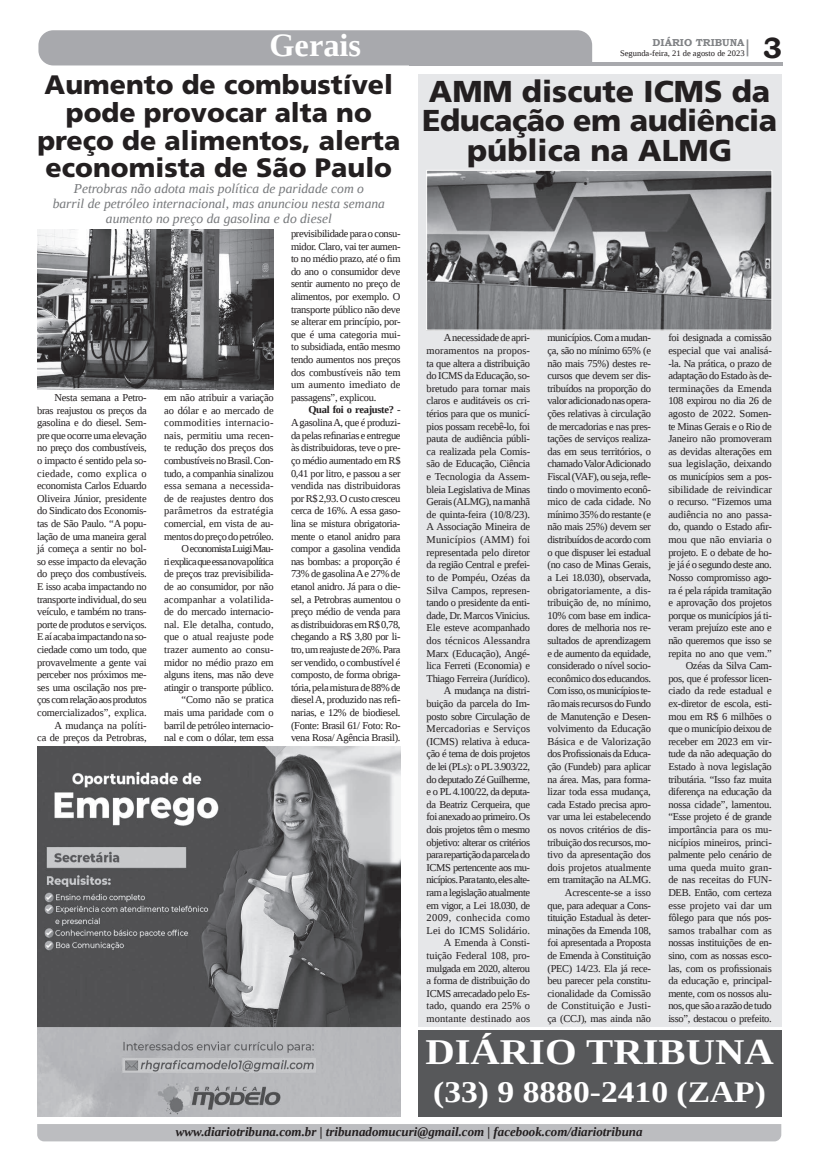
<style>
.page{position:relative;width:821px;height:1166px;background:#fff}
.page>*{position:absolute;margin:0;border:0;box-sizing:border-box;transform-origin:0 0}
.t1{font:700 36.14px "Liberation Serif";color:#fff;scale:1.13 1}
.t2{font:700 32.38px "Liberation Serif";color:#fff}
.t3{font:900 30.19px/29.8px "Frutiger LT Std";color:#231f20;text-align:center}
.t4{font:700 29.84px "Liberation Serif";color:#fff;scale:1.13 1}
.t5{font:700 29.31px "Bookman Old Style";color:#231f20}
.t6{font:900 26.69px/27.6px "Frutiger LT Std";color:#231f20;text-align:center}
.t7{font:italic 13.56px/14.9px "Liberation Serif";color:#76787b;text-align:center}
.t8{font:italic 700 12.95px "Liberation Serif";color:#231f20}
.t9{font:10.5px/12.6px "Liberation Serif";letter-spacing:-.03em;color:#231f20;text-align:right}
.t10{font:700 10.06px "Bookman Old Style";color:#808285}
.t11{font:8.4px "Liberation Serif";color:#231f20}
.s1{font-weight:700}
</style>
<div class="page">
<hr style="left:409px;top:62px;width:374px;height:3px;background:#a8a9ad">
<div style="left:38px;top:30px;width:554px;height:35px;background:#a8a9ad"></div>
<svg style="left:747px;top:39px;width:1px;height:17px"></svg>
<div style="left:37px;top:1124px;width:744px;height:17px;background:#bcbdc0"></div>
<div style="left:418px;top:74px;width:363px;height:953px;background:#e6e7e9"></div>
<img style="left:37px;top:230px;width:237px;height:159px">
<img style="left:428px;top:172px;width:342px;height:156px">
<div style="left:426px;top:170px;width:346px;height:160px;border:1px solid #fff"></div>
<img style="left:37px;top:747px;width:364px;height:369px">
<div style="left:418px;top:1030px;width:363px;height:86px;background:#57585a"></div>
<h2 class="t2" style="left:269px;top:24px;width:93px">Gerais</h2>
<h3 class="t6" style="left:37px;top:71px;width:364px">Aumento de combustível pode provocar alta no preço de alimentos, alerta economista de São Paulo</h3>
<p class="t7" style="left:53px;top:181px;width:334px">Petrobras não adota mais política de paridade com o<br>barril de petróleo internacional, mas anunciou nesta semana aumento no preço da gasolina e do diesel</p>
<p class="t9" style="left:291px;top:227px;width:111px;text-align:justify">previsibilidade para o consu&shy;midor. Claro, vai ter aumen&shy;to no médio prazo, até o fim do ano o consumidor deve sentir aumento no preço de alimentos, por exemplo. O transporte público não deve se alterar em princípio, por&shy;que é uma categoria mui&shy;to subsidiada, então mesmo tendo aumentos nos preços dos combustíveis não tem um aumento imediato de passagens”, explicou.</p>
<p class="t9" style="left:291px;top:404px;width:111px;text-align:justify;text-indent:17px"><span class="s1">Qual foi o reajuste?</span> - A gasolina A, que é produzi&shy;da pelas refinarias e entregue às distribuidoras, teve o pre&shy;ço médio aumentado em R$ 0,41 por litro, e passou a ser vendida nas distribuidoras por R$ 2,93. O custo cresceu cerca de 16%. A essa gaso&shy;lina se mistura obrigatoria&shy;mente o etanol anidro para compor a gasolina vendida nas bombas: a proporção é 73% de gasolina A e 27% de etanol anidro. Já para o die&shy;sel, a Petrobras aumentou o preço médio de venda para as distribuidoras em R$ 0,78, chegando a R$ 3,80 por li&shy;tro, um reajuste de 26%. Para ser vendido, o combustível é composto, de forma obriga&shy;tória, pela mistura de 88% de diesel A, produzido nas refi&shy;narias, e 12% de biodiesel. (Fonte: Brasil 61/ Foto: Ro&shy;vena Rosa/ Agência Brasil).</p>
<p class="t9" style="left:37px;top:391px;width:111px">Nesta semana a Petro&shy;bras reajustou os preços da gasolina e do diesel. Sem&shy;pre que ocorre uma elevação no preço dos combustíveis, o impacto é sentido pela so&shy;ciedade, como explica o economista Carlos Eduardo<br>Oliveira Júnior, presidente do Sindicato dos Economis&shy;tas de São Paulo. “A popu&shy;lação de uma maneira geral já começa a sentir no bol&shy;so esse impacto da elevação do preço dos combustíveis.<br>E isso acaba impactando no transporte individual, do seu veículo, e também no trans&shy;porte de produtos e serviços.<br>E aí acaba impactando na so&shy;ciedade como um todo, que provavelmente a gente vai perceber nos próximos me&shy;ses uma oscilação nos pre&shy;ços com relação aos produtos comercializados”, explica.<br>A mudança na políti-<br>ca de preços da Petrobras,</p>
<p class="t9" style="left:164px;top:391px;width:111px">em não atribuir a variação ao dólar e ao mercado de commodities internacio&shy;nais, permitiu uma recen&shy;te redução dos preços dos combustíveis no Brasil. Con&shy;tudo, a companhia sinalizou essa semana a necessida&shy;de de reajustes dentro dos parâmetros da estratégia comercial, em vista de au&shy;mentos do preço do petróleo.<br>O economista Luigi Mau-<br>ri explica que essa nova política de preços traz previsibilida&shy;de ao consumidor, por não acompanhar a volatilida&shy;de do mercado internacio&shy;nal. Ele detalha, contudo, que o atual reajuste pode trazer aumento ao consu&shy;midor no médio prazo em alguns itens, mas não deve atingir o transporte público. “Como não se pratica mais uma paridade com o barril de petróleo internacio&shy;nal e com o dólar, tem essa</p>
<p class="t10" style="left:653px;top:35px;width:93px">DIÁRIO TRIBUNA</p>
<p class="t11" style="left:620px;top:48px;width:126px">Segunda-feira, 21 de agosto de 2023</p>
<h3 class="t5" style="left:763px;top:27px;width:21px">3</h3>
<h3 class="t3" style="left:422px;top:76px;width:357px">AMM discute ICMS da<br>Educação em audiência pública na ALMG</h3>
<p class="t9" style="left:427px;top:332px;width:105px">A necessidade de apri&shy;moramentos na propos&shy;ta que altera a distribuição do ICMS da Educação, so&shy;bretudo para tornar mais claros e auditáveis os cri&shy;térios para que os municí&shy;pios possam recebê-lo, foi pauta de audiência públi&shy;ca realizada pela Comis&shy;são de Educação, Ciência e Tecnologia da Assem&shy;bleia Legislativa de Minas<br>Gerais (ALMG), na manhã de quinta-feira (10/8/23).<br>A Associação Mineira de<br>Municípios (AMM) foi representada pelo diretor da região Central e prefei&shy;to de Pompéu, Ozéas da<br>Silva Campos, represen&shy;tando o presidente da enti&shy;dade, Dr. Marcos Vinicius.<br>Ele esteve acompanhado dos técnicos Alessandra<br>Marx (Educação), Angé&shy;lica Ferreti (Economia) e<br>Thiago Ferreira (Jurídico).<br>A mudança na distri&shy;buição da parcela do Im&shy;posto sobre Circulação de<br>Mercadorias e Serviços (ICMS) relativa à educa&shy;ção é tema de dois projetos de lei (PLs): o PL 3.903/22, do deputado Zé Guilherme, e o PL 4.100/22, da deputa&shy;da Beatriz Cerqueira, que foi anexado ao primeiro. Os dois projetos têm o mesmo objetivo: alterar os critérios para repartição da parcela do<br>ICMS pertencente aos mu&shy;nicípios. Para tanto, eles alte&shy;ram a legislação atualmente em vigor, a Lei 18.030, de<br>2009, conhecida como<br>Lei do ICMS Solidário.<br>A Emenda à Consti&shy;tuição Federal 108, pro&shy;mulgada em 2020, alterou a forma de distribuição do<br>ICMS arrecadado pelo Es&shy;tado, quando era 25% o montante destinado aos</p>
<p class="t9" style="left:547px;top:332px;width:105px">municípios. Com a mudan&shy;ça, são no mínimo 65% (e não mais 75%) destes re&shy;cursos que devem ser dis&shy;tribuídos na proporção do valor adicionado nas opera&shy;ções relativas à circulação de mercadorias e nas pres&shy;tações de serviços realiza&shy;das em seus territórios, o chamado Valor Adicionado<br>Fiscal (VAF), ou seja, refle&shy;tindo o movimento econô&shy;mico de cada cidade. No mínimo 35% do restante (e não mais 25%) devem ser distribuídos de acordo com o que dispuser lei estadual (no caso de Minas Gerais, a Lei 18.030), observada, obrigatoriamente, a dis&shy;tribuição de, no mínimo,<br>10% com base em indica&shy;dores de melhoria nos re&shy;sultados de aprendizagem e de aumento da equidade, considerado o nível socio&shy;econômico dos educandos.<br>Com isso, os municípios te&shy;rão mais recursos do Fundo de Manutenção e Desen&shy;volvimento da Educação<br>Básica e de Valorização dos Profissionais da Educa&shy;ção (Fundeb) para aplicar na área. Mas, para forma&shy;lizar toda essa mudança, cada Estado precisa apro&shy;var uma lei estabelecendo os novos critérios de dis&shy;tribuição dos recursos, mo&shy;tivo da apresentação dos dois projetos atualmente em tramitação na ALMG.<br>Acrescente-se a isso que, para adequar a Cons&shy;tituição Estadual às deter&shy;minações da Emenda 108, foi apresentada a Proposta de Emenda à Constituição (PEC) 14/23. Ela já rece&shy;beu parecer pela constitu&shy;cionalidade da Comissão de Constituição e Justi&shy;ça (CCJ), mas ainda não</p>
<p class="t9" style="left:668px;top:332px;width:105px">foi designada a comissão especial que vai analisá--la. Na prática, o prazo de adaptação do Estado às de&shy;terminações da Emenda<br>108 expirou no dia 26 de agosto de 2022. Somen&shy;te Minas Gerais e o Rio de<br>Janeiro não promoveram as devidas alterações em sua legislação, deixando os municípios sem a pos&shy;sibilidade de reivindicar o recurso. “Fizemos uma audiência no ano passa&shy;do, quando o Estado afir&shy;mou que não enviaria o projeto. E o debate de ho&shy;je já é o segundo deste ano.<br>Nosso compromisso ago&shy;ra é pela rápida tramitação e aprovação dos projetos porque os municípios já ti&shy;veram prejuízo este ano e não queremos que isso se repita no ano que vem.”<br>Ozéas da Silva Cam&shy;pos, que é professor licen&shy;ciado da rede estadual e ex-diretor de escola, esti&shy;mou em R$ 6 milhões o que o município deixou de receber em 2023 em vir&shy;tude da não adequação do<br>Estado à nova legislação tributária. “Isso faz muita diferença na educação da nossa cidade”, lamentou. “Esse projeto é de grande importância para os mu&shy;nicípios mineiros, princi&shy;palmente pelo cenário de uma queda muito gran&shy;de nas receitas do FUN-<br>DEB. Então, com certeza esse projeto vai dar um fôlego para que nós pos&shy;samos trabalhar com as nossas instituições de en&shy;sino, com as nossas esco&shy;las, com os profissionais da educação e, principal&shy;mente, com os nossos alu&shy;nos, que são a razão de tudo isso”, destacou o prefeito.</p>
<h1 class="t1" style="left:425px;top:1028px;width:310px">DIÁRIO TRIBUNA</h1>
<h3 class="t4" style="left:433px;top:1072px;width:296px">(33) 9 8880-2410 (ZAP)</h3>
<p class="t8" style="left:176px;top:1123px;width:468px">www.diariotribuna.com.br | tribunadomucuri@gmail.com | facebook.com/diariotribuna</p>
</div>
